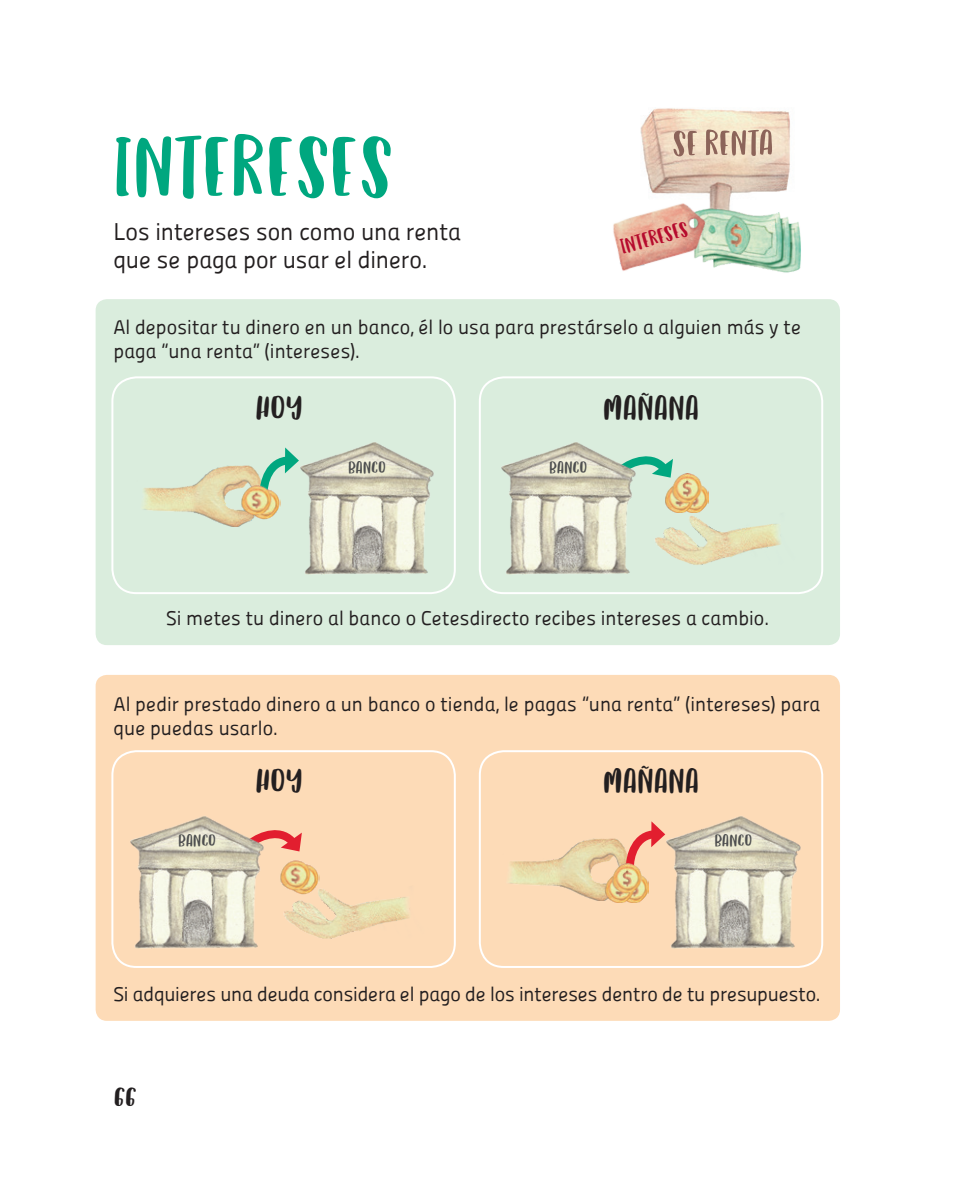
<style>
.page{position:relative;width:964px;height:1191px;background:#fff}
.page>*{position:absolute;margin:0;border:0;box-sizing:border-box;transform-origin:0 0}
.t1{font:120px "Catch Feels";color:#00a77f}
.t2{font:49.6px "Catch Feels";color:#8c645a}
.t3{font:48px "Catch Feels";letter-spacing:.01em;color:#231f20}
.t4{font:36px "Catch Feels";color:#231f20}
.t5{font:30px "Catch Feels";color:#b60b2d}
.t6{font:24px/28.8px "Panefresco 400 wt";letter-spacing:-.005em;color:#231f20}
.t7{font:24px "Catch Feels";letter-spacing:.005em;color:#4e4f50}
.t8{font:20px/24px "Panefresco 400 wt";color:#231f20}
</style>
<div class="page">
<div style="left:96px;top:299px;width:744px;height:346px;background:#daeddd;border-radius:11px"></div>
<div style="left:479px;top:376px;width:344px;height:218px;border:2px solid #fff;border-radius:24px"></div>
<div style="left:111px;top:376px;width:345px;height:218px;border:2px solid #fff;border-radius:24px"></div>
<div style="left:96px;top:675px;width:744px;height:345px;background:#fddbb7;border-radius:11px"></div>
<img style="left:300px;top:442px;width:134px;height:133px">
<img style="left:640px;top:108px;width:150px;height:95px">
<img style="left:717px;top:203px;width:84px;height:70px">
<img style="left:613px;top:192px;width:104px;height:79px">
<img style="left:665px;top:473px;width:44px;height:28px">
<img style="left:655px;top:501px;width:164px;height:78px">
<img style="left:143px;top:465px;width:113px;height:61px">
<svg style="left:256px;top:447px;width:43px;height:56px"></svg>
<svg style="left:639px;top:456px;width:37px;height:25px"></svg>
<img style="left:501px;top:442px;width:138px;height:133px">
<img style="left:237px;top:480px;width:43px;height:40px">
<div style="left:479px;top:750px;width:344px;height:218px;border:2px solid #fff;border-radius:24px"></div>
<div style="left:111px;top:750px;width:345px;height:218px;border:2px solid #fff;border-radius:24px"></div>
<img style="left:665px;top:816px;width:136px;height:133px">
<img style="left:283px;top:875px;width:126px;height:64px">
<img style="left:509px;top:838px;width:113px;height:62px">
<svg style="left:622px;top:821px;width:43px;height:42px"></svg>
<svg style="left:268px;top:830px;width:34px;height:22px"></svg>
<img style="left:130px;top:816px;width:138px;height:133px">
<img style="left:280px;top:860px;width:39px;height:34px">
<img style="left:605px;top:863px;width:44px;height:39px">
<h1 class="t1" style="left:113px;top:98px;width:282px">INTERESES</h1>
<p class="t6" style="left:113px;top:215px;width:349px">Los intereses son como una renta que se paga por usar el dinero.</p>
<h2 class="t2" style="left:671px;top:115px;width:103px;rotate:-1deg">SE RENTA</h2>
<h3 class="t5" style="left:616px;top:230px;width:71px;rotate:-16deg">INTERESES</h3>
<p class="t8" style="left:113px;top:314px;width:689px">Al depositar tu dinero en un banco, él lo usa para prestárselo a alguien más y te paga “una renta” (intereses).</p>
<h3 class="t3" style="left:255px;top:380px;width:48px">HOY</h3>
<p class="t7" style="left:348px;top:453px;width:39px">BANCO</p>
<p class="t7" style="left:550px;top:453px;width:39px">BANCO</p>
<h3 class="t3" style="left:603px;top:380px;width:97px">MAÑANA</h3>
<p class="t8" style="left:166px;top:605px;width:605px">Si metes tu dinero al banco o Cetesdirecto recibes intereses a cambio.</p>
<p class="t8" style="left:113px;top:691px;width:708px">Al pedir prestado dinero a un banco o tienda, le pagas “una renta” (intereses) para que puedas usarlo.</p>
<p class="t7" style="left:178px;top:827px;width:39px">BANCO</p>
<h3 class="t3" style="left:255px;top:753px;width:48px">HOY</h3>
<h3 class="t3" style="left:603px;top:753px;width:97px">MAÑANA</h3>
<p class="t7" style="left:715px;top:827px;width:39px">BANCO</p>
<p class="t8" style="left:113px;top:980px;width:709px">Si adquieres una deuda considera el pago de los intereses dentro de tu presupuesto.</p>
<h3 class="t4" style="left:113px;top:1076px;width:25px">66</h3>
</div>
